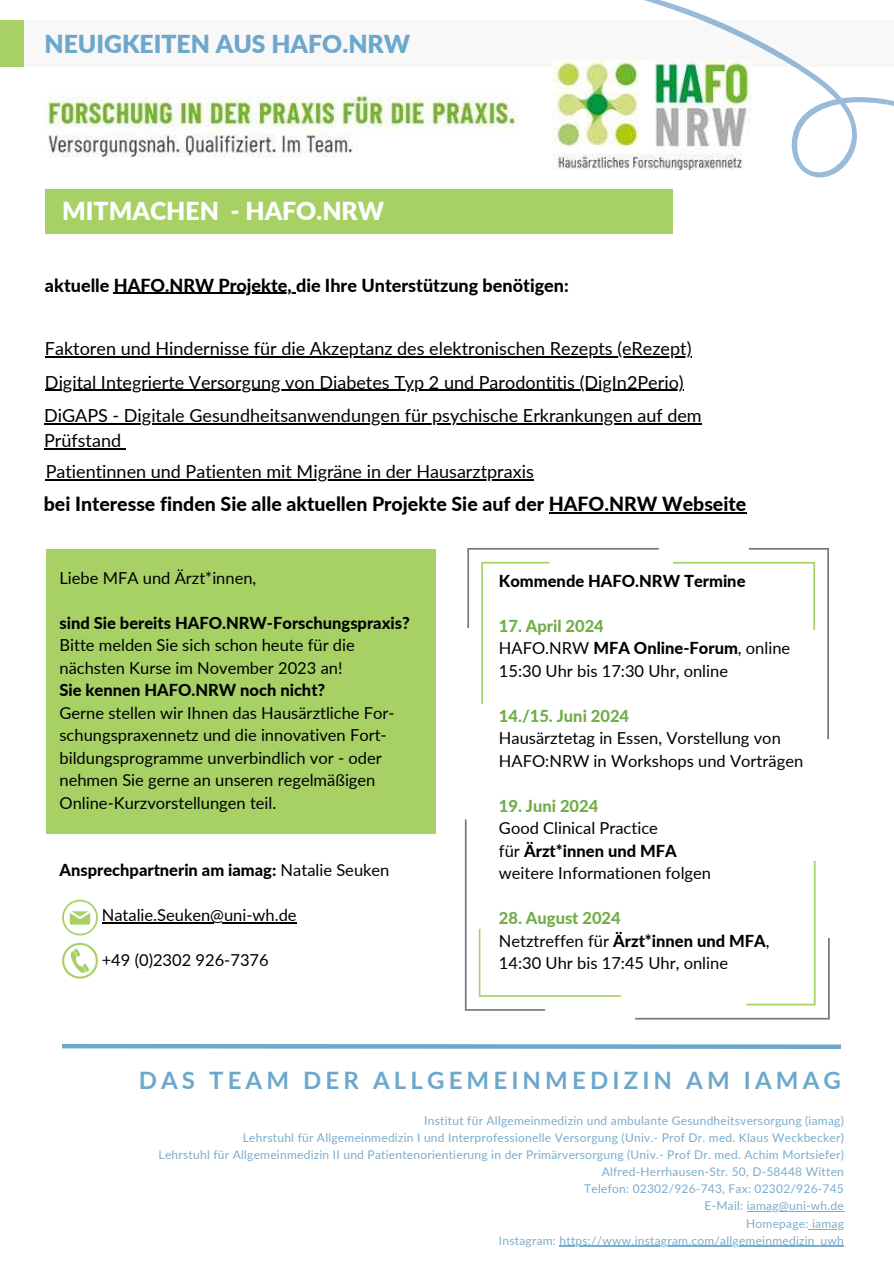
<style>
.page{position:relative;width:894px;height:1264px;background:#fff}
.page>*{position:absolute;margin:0;border:0;box-sizing:border-box;transform-origin:0 0}
.t1{font:900 24.75px "Lato";color:#6da7cc}
.t2{font:900 24.75px "Lato";color:#fff}
.t3{font:700 24px "Lato";letter-spacing:.17em;color:#6da7cc}
.t4{font:800 19.5px "Lato";color:#000}
.t5{font:18px/33.6px "Lato";color:#000}
.t6{font:800 18px "Lato";color:#000}
.t7{font:16.5px/22.5px "Lato";color:#000}
.t8{font:800 16.5px "Lato";color:#000}
.t9{font:800 16.5px "Lato";color:#70ad47}
.t10{font:12px/17px "Lato";letter-spacing:.02em;color:#7baccd;text-align:right}
.s1{font-weight:400}
.s2{font-weight:800;color:#70ad47}
.s3{font-weight:800}
</style>
<div class="page">
<div style="left:23px;top:20px;width:870px;height:47px;background:#f8f8f8"></div>
<div style="left:0;top:20px;width:23px;height:47px;background:#a7d165"></div>
<svg style="left:642px;top:0;width:251px;height:178px"></svg>
<div style="left:46px;top:189px;width:627px;height:44px;background:#a7d165"></div>
<img style="left:552px;top:60px;width:199px;height:109px">
<img style="left:46px;top:89px;width:472px;height:69px">
<div style="left:46px;top:549px;width:389px;height:284px;background:#a7d165"></div>
<hr style="left:102px;top:922px;width:194px;height:1px;background:#000">
<svg style="left:62px;top:899px;width:36px;height:36px"></svg>
<svg style="left:62px;top:942px;width:36px;height:36px"></svg>
<svg style="left:464px;top:819px;width:156px;height:191px"></svg>
<svg style="left:635px;top:860px;width:194px;height:159px"></svg>
<svg style="left:673px;top:548px;width:155px;height:191px"></svg>
<svg style="left:467px;top:548px;width:191px;height:156px"></svg>
<hr style="left:548px;top:512px;width:198px;height:1px;background:#000">
<hr style="left:114px;top:293px;width:182px;height:1px;background:#000">
<hr style="left:45px;top:356px;width:646px;height:1px;background:#000">
<hr style="left:45px;top:389px;width:638px;height:2px;background:#000">
<hr style="left:746px;top:1211px;width:98px;height:1px;background:#7baccd">
<hr style="left:808px;top:1228px;width:36px;height:1px;background:#7baccd">
<hr style="left:559px;top:1245px;width:285px;height:1px;background:#7baccd">
<svg style="left:62px;top:1043px;width:779px;height:6px"></svg>
<hr style="left:44px;top:423px;width:657px;height:1px;background:#000">
<hr style="left:44px;top:448px;width:77px;height:1px;background:#000">
<hr style="left:46px;top:479px;width:487px;height:1px;background:#000">
<h1 class="t1" style="left:44px;top:25px;width:367px">NEUIGKEITEN AUS HAFO.NRW</h1>
<h1 class="t2" style="left:62px;top:193px;width:323px">MITMACHEN - HAFO.NRW</h1>
<p class="t6" style="left:45px;top:272px;width:525px">aktuelle HAFO.NRW Projekte, die Ihre Unterstützung benötigen:</p>
<p class="t5" style="left:45px;top:331px;width:647px">Faktoren und Hindernisse für die Akzeptanz des elektronischen Rezepts (eRezept)<br>Digital Integrierte Versorgung von Diabetes Typ 2 und Parodontitis (DigIn2Perio)</p>
<p class="t5" style="left:44px;top:402px;width:659px;line-height:24.8px">DiGAPS - Digitale Gesundheitsanwendungen für psychische Erkrankungen auf dem<br>Prüfstand</p>
<p class="t5" style="left:46px;top:454px;width:489px">Patientinnen und Patienten mit Migräne in der Hausarztpraxis</p>
<p class="t4" style="left:44px;top:489px;width:703px">bei Interesse finden Sie alle aktuellen Projekte Sie auf der HAFO.NRW Webseite</p>
<p class="t7" style="left:59px;top:566px;width:198px">Liebe MFA und Ärzt*innen,</p>
<p class="t8" style="left:59px;top:610px;width:352px">sind Sie bereits HAFO.NRW-Forschungspraxis?</p>
<p class="t7" style="left:59px;top:633px;width:297px">Bitte melden Sie sich schon heute für die nächsten Kurse im November 2023 an!</p>
<p class="t8" style="left:59px;top:678px;width:267px">Sie kennen HAFO.NRW noch nicht?</p>
<p class="t7" style="left:59px;top:701px;width:336px">Gerne stellen wir Ihnen das Hausärztliche For&shy;schungspraxennetz und die innovativen Fort&shy;bildungsprogramme unverbindlich vor - oder nehmen Sie gerne an unseren regelmäßigen Online-Kurzvorstellungen teil.</p>
<p class="t8" style="left:59px;top:858px;width:331px">Ansprechpartnerin am iamag: <span class="s1">Natalie Seuken</span></p>
<p class="t7" style="left:102px;top:903px;width:196px">Natalie.Seuken@uni-wh.de</p>
<p class="t7" style="left:102px;top:948px;width:168px">+49 (0)2302 926-7376</p>
<p class="t8" style="left:499px;top:568px;width:248px">Kommende HAFO.NRW Termine</p>
<p class="t7" style="left:499px;top:613px;width:293px"><span class="s2">17. April 2024<br></span>HAFO.NRW <span class="s3">MFA Online-Forum</span>, online<br>15:30 Uhr bis 17:30 Uhr, online</p>
<p class="t9" style="left:499px;top:703px;width:132px">14./15. Juni 2024</p>
<p class="t7" style="left:499px;top:726px;width:306px">Hausärztetag in Essen, Vorstellung von<br>HAFO:NRW in Workshops und Vorträgen</p>
<p class="t9" style="left:499px;top:793px;width:101px">19. Juni 2024</p>
<p class="t7" style="left:499px;top:816px;width:213px">Good Clinical Practice<br>für <span class="s3">Ärzt*innen und MFA </span>weitere Informationen folgen</p>
<p class="t7" style="left:499px;top:906px;width:272px"><span class="s2">28. August 2024<br></span>Netztreffen für <span class="s3">Ärzt*innen und MFA</span>,<br>14:30 Uhr bis 17:45 Uhr, online</p>
<h2 class="t3" style="left:139px;top:1062px;width:703px">DAS TEAM DER ALLGEMEINMEDIZIN AM IAMAG</h2>
<p class="t10" style="left:159px;top:1112px;width:686px">Institut für Allgemeinmedizin und ambulante Gesundheitsversorgung (iamag)<br>Lehrstuhl für Allgemeinmedizin I und Interprofessionelle Versorgung (Univ.- Prof Dr. med. Klaus Weckbecker)<br>Lehrstuhl für Allgemeinmedizin II und Patientenorientierung in der Primärversorgung (Univ.- Prof Dr. med. Achim Mortsiefer)<br>Alfred-Herrhausen-Str. 50, D-58448 Witten<br>Telefon: 02302/926-743, Fax: 02302/926-745<br>E-Mail: iamag@uni-wh.de<br>Homepage: iamag<br>Instagram: https://www.instagram.com/allgemeinmedizin_uwh</p>
</div>
